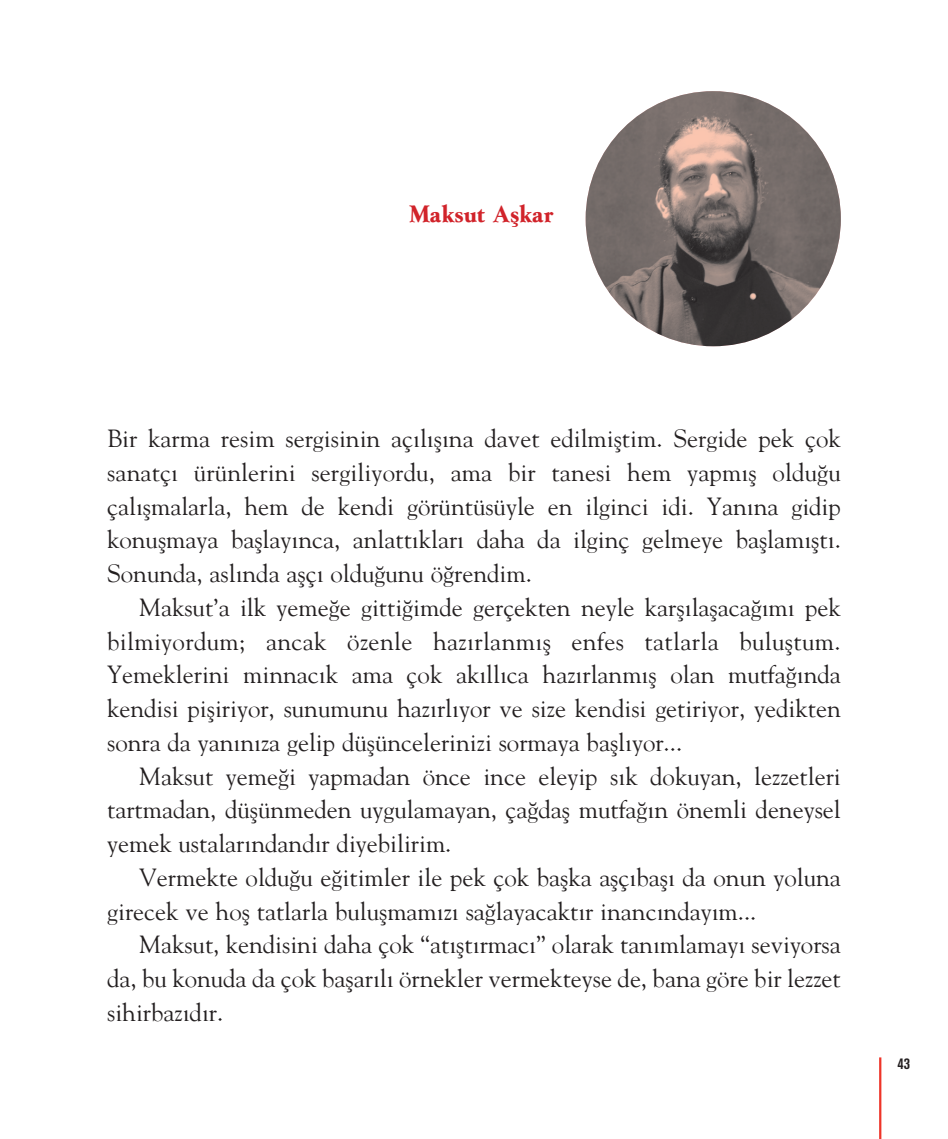
<style>
.page{position:relative;width:948px;height:1139px;background:#fff}
.page>*{position:absolute;margin:0;border:0;box-sizing:border-box;transform-origin:0 0}
.t1{font:24.75px/33.8px "Goudy";color:#231f20;text-align:justify}
.t2{font:700 24.75px "Goudy";color:#d1232a}
.t3{font:15.75px "Akzidenz Grotesk BE Bol Cn Ti";color:#231f20}
</style>
<div class="page">
<hr style="left:879px;top:1057px;width:2px;height:82px;background:#ee3529">
<img style="left:585px;top:91px;width:256px;height:255px;border-radius:128px">
<p class="t2" style="left:409px;top:199px;width:146px">Maksut Aşkar</p>
<p class="t1" style="left:107px;top:421px;width:735px">Bir karma resim sergisinin açılışına davet edilmiştim. Sergide pek çok sanatçı ürünlerini sergiliyordu, ama bir tanesi hem yapmış olduğu çalışmalarla, hem de kendi görüntüsüyle en ilginci idi. Yanına gidip konuşmaya başlayınca, anlattıkları daha da ilginç gelmeye başlamıştı.<br>Sonunda, aslında aşçı olduğunu öğrendim.</p>
<p class="t1" style="left:107px;top:590px;width:735px;text-indent:32px">Maksut’a ilk yemeğe gittiğimde gerçekten neyle karşılaşacağımı pek bilmiyordum; ancak özenle hazırlanmış enfes tatlarla buluştum.<br>Yemeklerini minnacık ama çok akıllıca hazırlanmış olan mutfağında kendisi pişiriyor, sunumunu hazırlıyor ve size kendisi getiriyor, yedikten sonra da yanınıza gelip düşüncelerinizi sormaya başlıyor...</p>
<p class="t1" style="left:107px;top:758px;width:735px;text-indent:32px">Maksut yemeği yapmadan önce ince eleyip sık dokuyan, lezzetleri tartmadan, düşünmeden uygulamayan, çağdaş mutfağın önemli deneysel yemek ustalarındandır diyebilirim.</p>
<p class="t1" style="left:107px;top:860px;width:735px;text-indent:32px">Vermekte olduğu eğitimler ile pek çok başka aşçıbaşı da onun yoluna girecek ve hoş tatlarla buluşmamızı sağlayacaktır inancındayım...</p>
<p class="t1" style="left:107px;top:927px;width:735px;text-indent:32px">Maksut, kendisini daha çok “atıştırmacı” olarak tanımlamayı seviyorsa da, bu konuda da çok başarılı örnekler vermekteyse de, bana göre bir lezzet sihirbazıdır.</p>
<p class="t3" style="left:897px;top:1055px;width:14px">43</p>
</div>
